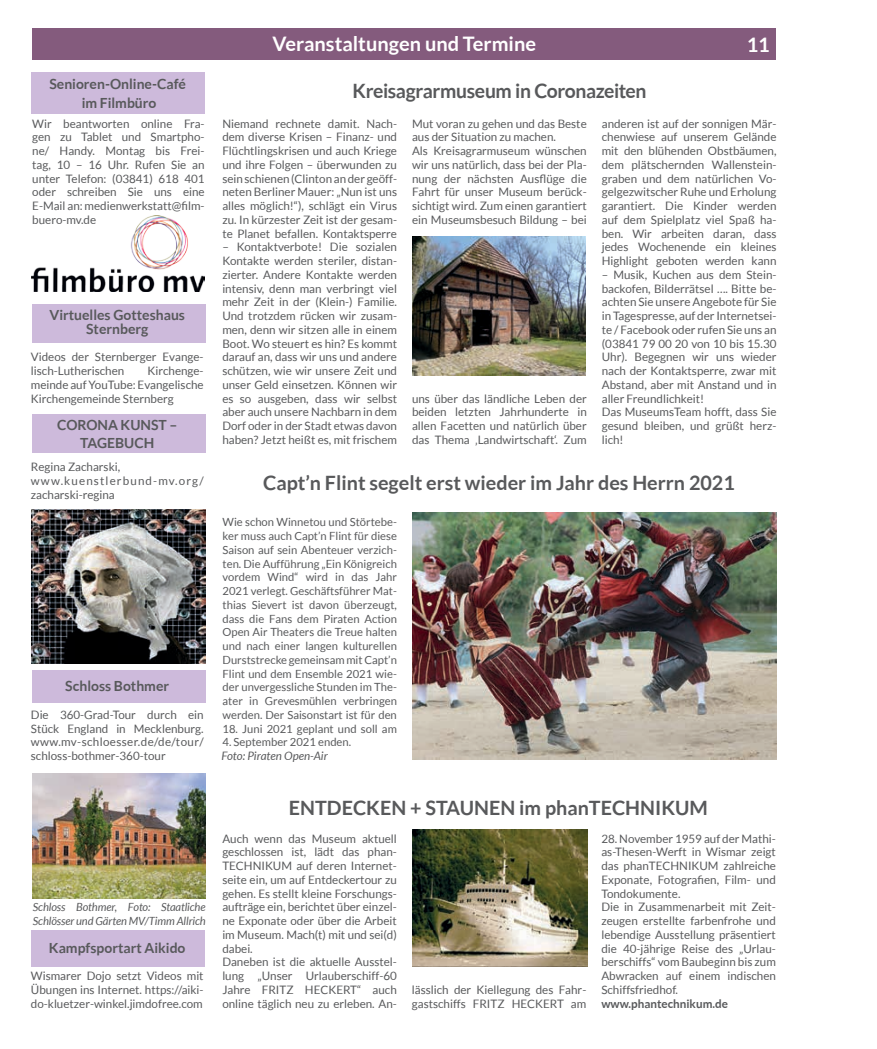
<style>
.page{position:relative;width:877px;height:1049px;background:#fff}
.page>*{position:absolute;margin:0;border:0;box-sizing:border-box;transform-origin:0 0}
.t1{font:700 20px "Lato";color:#fff}
.t2{font:700 19.75px "Lato";color:#58595b}
.t3{font:700 19.75px "Lato";letter-spacing:-.02em;color:#58595b}
.t4{font:700 14px/18.8px "Lato";color:#58595b;text-align:center}
.t5{font:11.62px/13.8px "Lato";color:#58595b;text-align:justify}
.t6{font:italic 11.62px "Lato";color:#58595b}
.t7{font:700 11.62px "Lato";color:#58595b}
.t8{font:11.25px/13.8px "Lato";color:#58595b;text-align:justify}
.t9{font:italic 11.25px/13.8px "Lato";letter-spacing:-.01em;color:#58595b}
</style>
<div class="page">
<div style="left:31px;top:72px;width:174px;height:42px;background:#cdbadb"></div>
<div style="left:32px;top:304px;width:174px;height:39px;background:#cdbadb"></div>
<div style="left:32px;top:414px;width:174px;height:39px;background:#cdbadb"></div>
<div style="left:32px;top:670px;width:173px;height:33px;background:#cdbadb"></div>
<div style="left:31px;top:930px;width:174px;height:36px;background:#cdbadb"></div>
<div style="left:32px;top:28px;width:744px;height:32px;background:#845b7d"></div>
<img style="left:413px;top:513px;width:364px;height:247px">
<img style="left:413px;top:236px;width:172px;height:139px">
<img style="left:32px;top:216px;width:173px;height:75px">
<img style="left:413px;top:829px;width:174px;height:137px">
<img style="left:32px;top:510px;width:173px;height:154px">
<img style="left:33px;top:773px;width:173px;height:125px">
<p class="t4" style="left:49px;top:74px;width:138px">Senioren-Online-Café im Filmbüro</p>
<p class="t5" style="left:32px;top:116px;width:174px">Wir beantworten online Fra&shy;gen zu Tablet und Smartpho&shy;ne/ Handy. Montag bis Frei&shy;tag, 10 – 16 Uhr. Rufen Sie an unter Telefon: (03841) 618 401 oder schreiben Sie uns eine E-Mail an: medienwerkstatt@film&shy;buero-mv.de</p>
<p class="t4" style="left:49px;top:308px;width:137px;line-height:13.8px">Virtuelles Gotteshaus<br>Sternberg</p>
<p class="t5" style="left:31px;top:350px;width:174px">Videos der Sternberger Evange&shy;lisch-Lutherischen</p>
<p class="t5" style="left:31px;top:364px;width:174px;text-indent:117px">Kirchenge&shy;meinde auf YouTube: Evangelische Kirchengemeinde Sternberg</p>
<p class="t4" style="left:57px;top:416px;width:122px;line-height:17.5px">CORONA KUNST –<br>TAGEBUCH</p>
<p class="t5" style="left:31px;top:460px;width:174px;text-align:left">Regina Zacharski, www.kuenstlerbund-mv.org/ zacharski-regina</p>
<p class="t4" style="left:65px;top:677px;width:105px">Schloss Bothmer</p>
<p class="t5" style="left:31px;top:708px;width:174px">Die 360-Grad-Tour durch ein Stück England in Mecklenburg. www.mv-schloesser.de/de/tour/ schloss-bothmer-360-tour</p>
<p class="t9" style="left:33px;top:901px;width:174px">Schloss Bothmer, Foto: Staatliche<br>Schlösser und Gärten MV/Timm Allrich</p>
<p class="t4" style="left:49px;top:938px;width:138px">Kampfsportart Aikido</p>
<p class="t5" style="left:31px;top:969px;width:174px">Wismarer Dojo setzt Videos mit Übungen ins Internet. https://aiki&shy;do-kluetzer-winkel.jimdofree.com</p>
<h1 class="t1" style="left:273px;top:33px;width:265px">Veranstaltungen und Termine</h1>
<h1 class="t1" style="left:747px;top:33px;width:25px">11</h1>
<h2 class="t3" style="left:353px;top:79px;width:296px">Kreisagrarmuseum in Coronazeiten</h2>
<p class="t5" style="left:222px;top:116px;width:176px">Niemand rechnete damit. Nach&shy;dem diverse Krisen – Finanz- und Flüchtlingskrisen und auch Kriege und ihre Folgen – überwunden zu sein schienen (Clinton an der geöff&shy;neten Berliner Mauer: „Nun ist uns alles möglich!“), schlägt ein Virus zu. In kürzester Zeit ist der gesam&shy;te Planet befallen. Kontaktsperre</p>
<p class="t5" style="left:222px;top:240px;width:176px">– Kontaktverbote! Die sozialen Kontakte werden steriler, distan&shy;zierter. Andere Kontakte werden intensiv, denn man verbringt viel mehr Zeit in der (Klein-) Familie.<br>Und trotzdem rücken wir zusam&shy;men, denn wir sitzen alle in einem Boot. Wo steuert es hin? Es kommt darauf an, dass wir uns und andere schützen, wie wir unsere Zeit und unser Geld einsetzen. Können wir es so ausgeben, dass wir selbst aber auch unsere Nachbarn in dem Dorf oder in der Stadt etwas davon haben? Jetzt heißt es, mit frischem</p>
<p class="t5" style="left:412px;top:116px;width:176px;text-align:left">Mut voran zu gehen und das Beste aus der Situation zu machen.<br>Als Kreisagrarmuseum wünschen wir uns natürlich, dass bei der Pla&shy;nung der nächsten Ausflüge die<br>Fahrt für unser Museum berück&shy;sichtigt wird. Zum einen garantiert ein Museumsbesuch Bildung – bei</p>
<p class="t5" style="left:412px;top:391px;width:176px">uns über das ländliche Leben der beiden letzten Jahrhunderte in allen Facetten und natürlich über das Thema ‚Landwirtschaft‘. Zum</p>
<p class="t5" style="left:602px;top:116px;width:176px">anderen ist auf der sonnigen Mär&shy;chenwiese auf unserem Gelände mit den blühenden Obstbäumen, dem plätschernden Wallenstein&shy;graben und dem natürlichen Vo&shy;gelgezwitscher Ruhe und Erholung garantiert. Die Kinder werden auf dem Spielplatz viel Spaß ha&shy;ben. Wir arbeiten daran, dass jedes Wochenende ein kleines Highlight geboten werden kann</p>
<p class="t5" style="left:602px;top:268px;width:176px;text-align:left">– Musik, Kuchen aus dem Stein&shy;backofen, Bilderrätsel …. Bitte be&shy;achten Sie unsere Angebote für Sie in Tagespresse, auf der Internetsei&shy;te / Facebook oder rufen Sie uns an (03841 79 00 20 von 10 bis 15.30<br>Uhr). Begegnen wir uns wieder nach der Kontaktsperre, zwar mit<br>Abstand, aber mit Anstand und in aller Freundlichkeit!<br>Das MuseumsTeam hofft, dass Sie gesund bleiben, und grüßt herz&shy;lich!</p>
<h2 class="t2" style="left:263px;top:471px;width:473px">Capt’n Flint segelt erst wieder im Jahr des Herrn 2021</h2>
<p class="t8" style="left:223px;top:515px;width:176px">Wie schon Winnetou und Störtebe&shy;ker muss auch Capt’n Flint für diese Saison auf sein Abenteuer verzich&shy;ten. Die Aufführung „Ein Königreich vordem Wind“ wird in das Jahr 2021 verlegt. Geschäftsführer Mat&shy;thias Sievert ist davon überzeugt, dass die Fans dem Piraten Action Open Air Theaters die Treue halten und nach einer langen kulturellen Durststrecke gemeinsam mit Capt’n Flint und dem Ensemble 2021 wie&shy;der unvergessliche Stunden im The&shy;ater in Grevesmühlen verbringen werden. Der Saisonstart ist für den</p>
<p class="t8" style="left:223px;top:721px;width:176px">18. Juni 2021 geplant und soll am</p>
<p class="t8" style="left:223px;top:735px;width:130px">4. September 2021 enden.</p>
<p class="t6" style="left:221px;top:749px;width:108px">Foto: Piraten Open-Air</p>
<h2 class="t2" style="left:289px;top:796px;width:420px">ENTDECKEN + STAUNEN im phanTECHNIKUM</h2>
<p class="t5" style="left:222px;top:831px;width:176px;text-align:left">Auch wenn das Museum aktuell geschlossen ist, lädt das phan-<br>TECHNIKUM auf deren Internet&shy;seite ein, um auf Entdeckertour zu gehen. Es stellt kleine Forschungs&shy;aufträge ein, berichtet über einzel&shy;ne Exponate oder über die Arbeit im Museum. Mach(t) mit und sei(d) dabei.<br>Daneben ist die aktuelle Ausstel&shy;lung „Unser Urlauberschiff-60<br>Jahre FRITZ HECKERT“ auch online täglich neu zu erleben. An-</p>
<p class="t5" style="left:412px;top:983px;width:176px">lässlich der Kiellegung des Fahr&shy;gastschiffs FRITZ HECKERT am</p>
<p class="t5" style="left:601px;top:831px;width:176px;text-align:left">28. November 1959 auf der Mathi&shy;as-Thesen-Werft in Wismar zeigt das phanTECHNIKUM zahlreiche<br>Exponate, Fotografien, Film- und<br>Tondokumente.<br>Die in Zusammenarbeit mit Zeit&shy;zeugen erstellte farbenfrohe und lebendige Ausstellung präsentiert die 40-jährige Reise des „Urlau&shy;berschiffs“ vom Baubeginn bis zum<br>Abwracken auf einem indischen<br>Schiffsfriedhof.</p>
<p class="t7" style="left:601px;top:997px;width:128px">www.phantechnikum.de</p>
</div>
